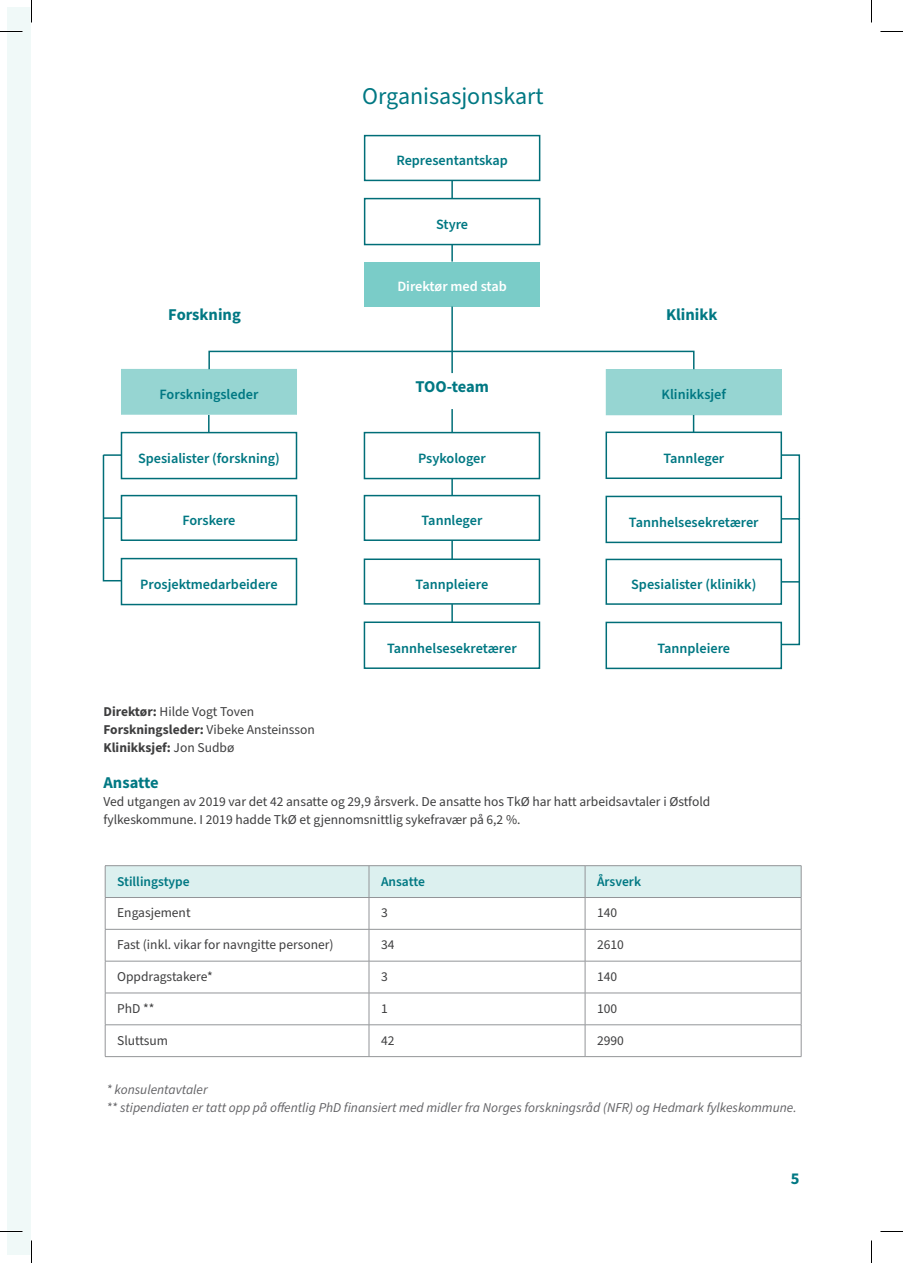
<style>
.page{position:relative;width:903px;height:1263px;background:#fff}
.page>*{position:absolute;margin:0;border:0;box-sizing:border-box;transform-origin:0 0}
.Intro{font:24px "Source Sans Pro";color:#007883}
.t1{font:700 16.5px "Source Sans Pro";color:#007883}
.Heading_3{font:600 14.25px "Source Sans Pro";color:#007883}
.Heading_3-2{font:600 14.25px "Source Sans Pro";color:#fff}
.Body{font:13.5px/18px "Source Sans Pro";color:#3e3e3f}
.Figure{font:italic 13.5px/18px "Source Sans Pro";color:#636366}
.Table_body{font:13.5px "Source Sans Pro";color:#3e3e3f}
.Table_header{font:600 13.5px "Source Sans Pro";color:#007883}
.s1{font-weight:700}
</style>
<div class="page">
<div style="left:8px;top:8px;width:23px;height:1248px;background:#f0f9f8"></div>
<div style="left:106px;top:866px;width:695px;height:31px;background:#dcf0ef"></div>
<svg style="left:106px;top:898px;width:695px;height:158px"></svg>
<hr style="left:105px;top:898px;width:1px;height:31px;background:#939598">
<hr style="left:801px;top:898px;width:1px;height:31px;background:#939598">
<hr style="left:105px;top:930px;width:1px;height:31px;background:#939598">
<hr style="left:801px;top:930px;width:1px;height:31px;background:#939598">
<hr style="left:105px;top:961px;width:1px;height:32px;background:#939598">
<hr style="left:801px;top:961px;width:1px;height:32px;background:#939598">
<hr style="left:105px;top:993px;width:1px;height:32px;background:#939598">
<hr style="left:801px;top:993px;width:1px;height:32px;background:#939598">
<hr style="left:105px;top:1025px;width:1px;height:31px;background:#939598">
<hr style="left:801px;top:1025px;width:1px;height:31px;background:#939598">
<hr style="left:105px;top:1056px;width:264px;height:1px;background:#939598">
<hr style="left:369px;top:1056px;width:216px;height:1px;background:#939598">
<hr style="left:585px;top:1056px;width:216px;height:1px;background:#939598">
<hr style="left:369px;top:866px;width:1px;height:31px;background:#939598">
<hr style="left:105px;top:865px;width:264px;height:1px;background:#939598">
<hr style="left:105px;top:866px;width:1px;height:31px;background:#939598">
<hr style="left:369px;top:865px;width:216px;height:1px;background:#939598">
<hr style="left:585px;top:865px;width:216px;height:1px;background:#939598">
<hr style="left:585px;top:866px;width:1px;height:31px;background:#939598">
<hr style="left:801px;top:866px;width:1px;height:31px;background:#939598">
<hr style="left:105px;top:897px;width:264px;height:1px;background:#939598">
<hr style="left:369px;top:897px;width:216px;height:1px;background:#939598">
<hr style="left:585px;top:897px;width:216px;height:1px;background:#939598">
<hr style="left:369px;top:898px;width:1px;height:31px;background:#939598">
<hr style="left:585px;top:898px;width:1px;height:31px;background:#939598">
<hr style="left:105px;top:929px;width:264px;height:1px;background:#939598">
<hr style="left:369px;top:929px;width:216px;height:1px;background:#939598">
<hr style="left:369px;top:930px;width:1px;height:31px;background:#939598">
<hr style="left:585px;top:929px;width:216px;height:1px;background:#939598">
<hr style="left:585px;top:930px;width:1px;height:31px;background:#939598">
<hr style="left:105px;top:961px;width:264px;height:1px;background:#939598">
<hr style="left:369px;top:961px;width:216px;height:1px;background:#939598">
<hr style="left:369px;top:961px;width:1px;height:32px;background:#939598">
<hr style="left:585px;top:961px;width:216px;height:1px;background:#939598">
<hr style="left:585px;top:961px;width:1px;height:32px;background:#939598">
<hr style="left:105px;top:993px;width:264px;height:1px;background:#939598">
<hr style="left:369px;top:993px;width:216px;height:1px;background:#939598">
<hr style="left:369px;top:993px;width:1px;height:32px;background:#939598">
<hr style="left:585px;top:993px;width:216px;height:1px;background:#939598">
<hr style="left:585px;top:993px;width:1px;height:32px;background:#939598">
<hr style="left:105px;top:1025px;width:264px;height:1px;background:#939598">
<hr style="left:369px;top:1025px;width:216px;height:1px;background:#939598">
<hr style="left:369px;top:1025px;width:1px;height:31px;background:#939598">
<hr style="left:585px;top:1025px;width:216px;height:1px;background:#939598">
<hr style="left:585px;top:1025px;width:1px;height:31px;background:#939598">
<div style="left:364px;top:135px;width:176px;height:46px;border:2px solid #006e78"></div>
<div style="left:121px;top:432px;width:176px;height:47px;border:2px solid #006e78"></div>
<div style="left:364px;top:432px;width:176px;height:47px;border:2px solid #006e78"></div>
<div style="left:121px;top:369px;width:176px;height:45px;background:#96d5d2"></div>
<div style="left:606px;top:496px;width:176px;height:47px;border:2px solid #006e78"></div>
<div style="left:606px;top:370px;width:175px;height:45px;background:#96d5d2"></div>
<div style="left:606px;top:369px;width:176px;height:46px;border:1px solid #96d5d2"></div>
<div style="left:364px;top:198px;width:176px;height:47px;border:2px solid #006e78"></div>
<div style="left:121px;top:495px;width:176px;height:46px;border:2px solid #006e78"></div>
<div style="left:364px;top:495px;width:176px;height:46px;border:2px solid #006e78"></div>
<div style="left:364px;top:559px;width:176px;height:46px;border:2px solid #006e78"></div>
<div style="left:606px;top:559px;width:176px;height:46px;border:2px solid #006e78"></div>
<div style="left:365px;top:262px;width:175px;height:44px;background:#7accc8"></div>
<div style="left:121px;top:558px;width:176px;height:47px;border:2px solid #006e78"></div>
<div style="left:364px;top:622px;width:176px;height:47px;border:2px solid #006e78"></div>
<div style="left:606px;top:622px;width:176px;height:47px;border:2px solid #006e78"></div>
<div style="left:606px;top:432px;width:176px;height:47px;border:2px solid #006e78"></div>
<svg style="left:451px;top:181px;width:2px;height:17px"></svg>
<svg style="left:451px;top:244px;width:2px;height:18px"></svg>
<hr style="left:451px;top:409px;width:2px;height:24px;background:#006e78">
<svg style="left:451px;top:604px;width:2px;height:18px"></svg>
<svg style="left:451px;top:540px;width:2px;height:19px"></svg>
<svg style="left:451px;top:479px;width:2px;height:16px"></svg>
<div style="left:208px;top:351px;width:487px;height:19px;border:2px solid #006e78"></div>
<div style="left:781px;top:518px;width:19px;height:127px;border:2px solid #006e78"></div>
<svg style="left:780px;top:454px;width:21px;height:66px"></svg>
<svg style="left:782px;top:581px;width:17px;height:2px"></svg>
<svg style="left:208px;top:415px;width:2px;height:18px"></svg>
<svg style="left:693px;top:415px;width:1px;height:18px"></svg>
<svg style="left:102px;top:453px;width:21px;height:129px"></svg>
<hr style="left:451px;top:307px;width:2px;height:66px;background:#006e78">
<svg style="left:0;top:31px;width:22px;height:1px"></svg>
<svg style="left:880px;top:31px;width:23px;height:1px"></svg>
<svg style="left:0;top:1231px;width:22px;height:1px"></svg>
<svg style="left:880px;top:1231px;width:23px;height:1px"></svg>
<svg style="left:31px;top:0;width:1px;height:22px"></svg>
<svg style="left:31px;top:1240px;width:1px;height:23px"></svg>
<svg style="left:871px;top:0;width:1px;height:22px"></svg>
<svg style="left:871px;top:1240px;width:1px;height:23px"></svg>
<p class="Intro" style="left:362px;top:80px;width:183px">Organisasjonskart</p>
<p class="Heading_3" style="left:396px;top:151px;width:113px">Representantskap</p>
<p class="Heading_3" style="left:436px;top:215px;width:34px">Styre</p>
<h2 class="t1" style="left:168px;top:303px;width:74px">Forskning</h2>
<p class="Heading_3" style="left:160px;top:385px;width:100px">Forskningsleder</p>
<p class="Heading_3-2" style="left:397px;top:277px;width:111px">Direktør med stab</p>
<h2 class="t1" style="left:416px;top:375px;width:75px">TOO-team</h2>
<p class="Heading_3" style="left:138px;top:449px;width:143px">Spesialister (forskning)</p>
<p class="Heading_3" style="left:418px;top:449px;width:69px">Psykologer</p>
<p class="Heading_3" style="left:182px;top:511px;width:55px">Forskere</p>
<p class="Heading_3" style="left:421px;top:511px;width:62px">Tannleger</p>
<h2 class="t1" style="left:666px;top:303px;width:53px">Klinikk</h2>
<p class="Heading_3" style="left:662px;top:385px;width:66px">Klinikksjef</p>
<p class="Heading_3" style="left:663px;top:448px;width:62px">Tannleger</p>
<p class="Heading_3" style="left:629px;top:512px;width:131px">Tannhelsesekretærer</p>
<p class="Heading_3" style="left:140px;top:575px;width:139px">Prosjektmedarbeidere</p>
<p class="Heading_3" style="left:416px;top:575px;width:74px">Tannpleiere</p>
<p class="Heading_3" style="left:631px;top:575px;width:127px">Spesialister (klinikk)</p>
<p class="Heading_3" style="left:387px;top:638px;width:131px">Tannhelsesekretærer</p>
<p class="Heading_3" style="left:657px;top:638px;width:74px">Tannpleiere</p>
<p class="Body" style="left:104px;top:702px;width:213px"><span class="s1">Direktør:</span> Hilde Vogt Toven<br><span class="s1">Forskningsleder:</span> Vibeke Ansteinsson<br><span class="s1">Klinikksjef:</span> Jon Sudbø</p>
<h2 class="t1" style="left:104px;top:771px;width:57px">Ansatte</h2>
<p class="Body" style="left:104px;top:792px;width:608px">Ved utgangen av 2019 var det 42 ansatte og 29,9 årsverk. De ansatte hos TkØ har hatt arbeidsavtaler i Østfold fylkeskommune. I 2019 hadde TkØ et gjennomsnittlig sykefravær på 6,2 %.</p>
<p class="Table_header" style="left:117px;top:872px;width:74px">Stillingstype</p>
<p class="Table_header" style="left:381px;top:872px;width:45px">Ansatte</p>
<p class="Table_header" style="left:597px;top:872px;width:46px">Årsverk</p>
<p class="Table_body" style="left:117px;top:904px;width:75px">Engasjement</p>
<p class="Table_body" style="left:381px;top:904px;width:8px">3</p>
<p class="Table_body" style="left:597px;top:904px;width:22px">140</p>
<p class="Table_body" style="left:117px;top:936px;width:218px">Fast (inkl. vikar for navngitte personer)</p>
<p class="Table_body" style="left:381px;top:936px;width:15px">34</p>
<p class="Table_body" style="left:597px;top:936px;width:28px">2610</p>
<p class="Table_body" style="left:117px;top:967px;width:97px">Oppdragstakere*</p>
<p class="Table_body" style="left:381px;top:967px;width:8px">3</p>
<p class="Table_body" style="left:597px;top:967px;width:22px">140</p>
<p class="Table_body" style="left:117px;top:999px;width:39px">PhD **</p>
<p class="Table_body" style="left:381px;top:999px;width:8px">1</p>
<p class="Table_body" style="left:597px;top:999px;width:22px">100</p>
<p class="Table_body" style="left:117px;top:1031px;width:52px">Sluttsum</p>
<p class="Table_body" style="left:381px;top:1031px;width:15px">42</p>
<p class="Table_body" style="left:597px;top:1031px;width:28px">2990</p>
<p class="Figure" style="left:106px;top:1080px;width:692px">* konsulentavtaler<br>** stipendiaten er tatt opp på offentlig PhD finansiert med midler fra Norges forskningsråd (NFR) og Hedmark fylkeskommune.</p>
<p class="t1" style="left:791px;top:1167px;width:10px">5</p>
</div>
